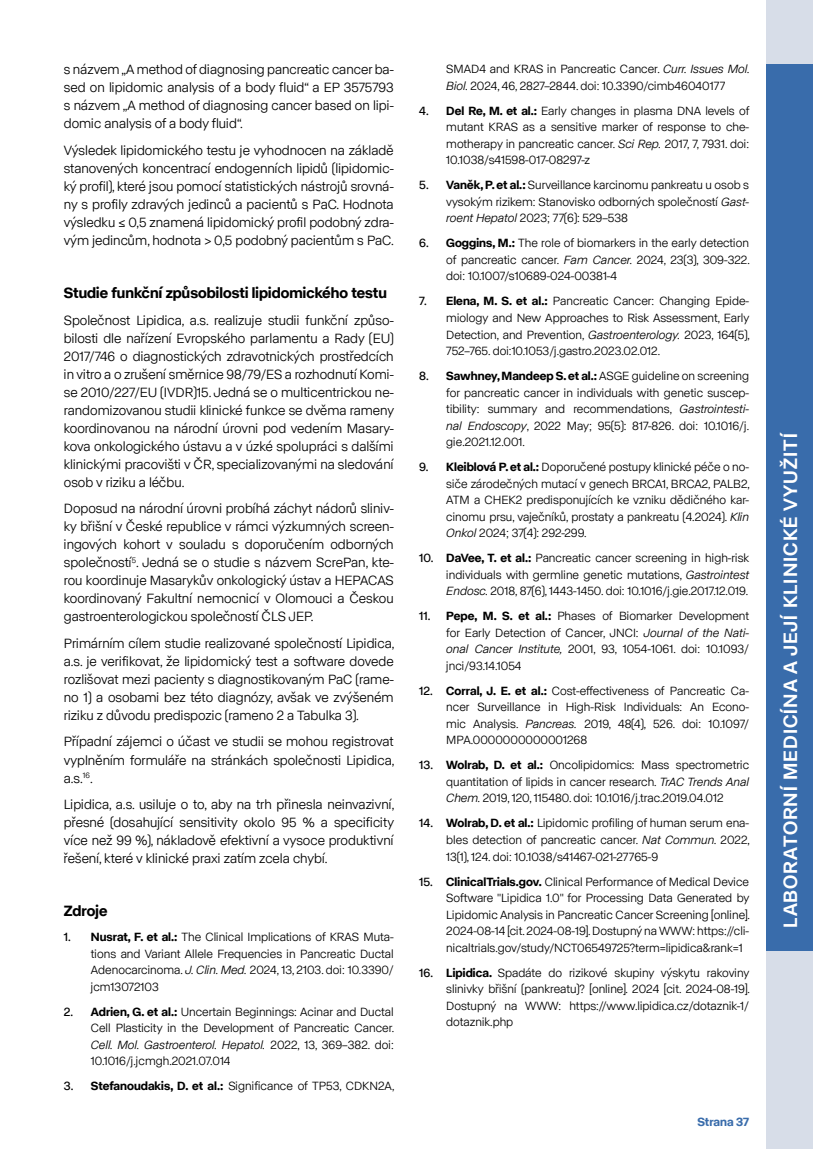
<style>
.page{position:relative;width:813px;height:1149px;background:#fff}
.page>*{position:absolute;margin:0;border:0;box-sizing:border-box;transform-origin:0 0}
.t1{font:500 19.5px "ABC Normal";letter-spacing:.05em;color:#fff}
.t2{font:700 15px "ABC Normal";color:#000}
.t3{font:13.5px/18px "ABC Normal";color:#000;text-align:justify}
.t4{font:12px/16.5px "ABC Normal";color:#000;text-align:justify}
.t5{font:700 12px "ABC Normal";color:#396cab}
.s1{font-style:inherit}
.s2{font-weight:700}
.s3{font-style:italic}
</style>
<div class="page">
<div style="left:765px;top:950px;width:47px;height:198px;background:#d7dde8"></div>
<div style="left:765px;top:64px;width:47px;height:886px;background:#396cab"></div>
<div style="left:765px;top:0;width:47px;height:64px;background:#d7dde8"></div>
<p class="t3" style="left:64px;top:60px;width:331px">s názvem „A method of diagnosing pancreatic cancer ba&shy;sed on lipidomic analysis of a body fluid“ a EP 3575793 s názvem „A method of diagnosing cancer based on lipi&shy;domic analysis of a body fluid“.</p>
<p class="t3" style="left:64px;top:140px;width:331px">Výsledek lipidomického testu je vyhodnocen na základě stanovených koncentrací endogenních lipidů (lipidomic&shy;ký profil), které jsou pomocí statistických nástrojů srovná&shy;ny s profily zdravých jedinců a pacientů s PaC. Hodnota výsledku ≤ 0,5 znamená lipidomický profil podobný zdra&shy;vým jedincům, hodnota &gt; 0,5 podobný pacientům s PaC.</p>
<p class="t2" style="left:64px;top:283px;width:324px">Studie funkční způsobilosti lipidomického testu</p>
<p class="t3" style="left:64px;top:310px;width:331px">Společnost Lipidica, a.s. realizuje studii funkční způso&shy;bilosti dle nařízení Evropského parlamentu a Rady (EU)<br>2017/746 o diagnostických zdravotnických prostředcích in vitro a o zrušení směrnice 98/79/ES a rozhodnutí Komi&shy;se 2010/227/EU (IVDR)15. Jedná se o multicentrickou ne&shy;randomizovanou studii klinické funkce se dvěma rameny koordinovanou na národní úrovni pod vedením Masary&shy;kova onkologického ústavu a v úzké spolupráci s dalšími klinickými pracovišti v ČR, specializovanými na sledování osob v riziku a léčbu.</p>
<p class="t3" style="left:64px;top:498px;width:331px">Doposud na národní úrovni probíhá záchyt nádorů sliniv&shy;ky břišní v České republice v rámci výzkumných screen&shy;ingových kohort v souladu s doporučením odborných společností<sup>5</sup>. Jedná se o studie s názvem ScrePan, kte&shy;rou koordinuje Masarykův onkologický ústav a HEPACAS koordinovaný Fakultní nemocnicí v Olomouci a Českou gastroenterologickou společností ČLS JEP.</p>
<p class="t3" style="left:64px;top:633px;width:332px">Primárním cílem studie realizované společností Lipidica, a.s. je verifikovat, že lipidomický test a software dovede rozlišovat mezi pacienty s diagnostikovaným PaC (rame&shy;no 1) a osobami bez této diagnózy, avšak ve zvýšeném riziku z důvodu predispozic (rameno 2 a Tabulka 3).</p>
<p class="t3" style="left:64px;top:731px;width:332px">Případní zájemci o účast ve studii se mohou registrovat vyplněním formuláře na stránkách společnosti Lipidica, a.s.<sup>16</sup>.</p>
<p class="t3" style="left:64px;top:794px;width:332px">Lipidica, a.s. usiluje o to, aby na trh přinesla neinvazivní, přesné (dosahující sensitivity okolo 95 % a specificity více než 99 %), nákladově efektivní a vysoce produktivní řešení, které v klinické praxi zatím zcela chybí.</p>
<p class="t2" style="left:64px;top:900px;width:45px">Zdroje</p>
<p class="t4" style="left:91px;top:927px;width:304px;text-indent:-27px"><span class="s1">1.</span> <span class="s2">Nusrat, F. et al.:</span> The Clinical Implications of KRAS Muta&shy;tions and Variant Allele Frequencies in Pancreatic Ductal Adenocarcinoma. <span class="s3">J. Clin. Med.</span> 2024, 13, 2103. doi: 10.3390/ jcm13072103</p>
<p class="t4" style="left:91px;top:1002px;width:305px;text-indent:-27px"><span class="s1">2.</span> <span class="s2">Adrien, G. et al.:</span> Uncertain Beginnings: Acinar and Ductal Cell Plasticity in the Development of Pancreatic Cancer.<br><span class="s3">Cell. Mol. Gastroenterol. Hepatol.</span> 2022, 13, 369–382. doi:<br>10.1016/j.jcmgh.2021.07.014</p>
<p class="t4" style="left:64px;top:1076px;width:332px"><span class="s1">3.</span> <span class="s2">Stefanoudakis, D. et al.:</span> Significance of TP53, CDKN2A,</p>
<p class="t4" style="left:446px;top:60px;width:305px">SMAD4 and KRAS in Pancreatic Cancer. <span class="s3">Curr. Issues Mol.<br>Biol.</span> 2024, 46, 2827–2844. doi: 10.3390/cimb46040177</p>
<p class="t4" style="left:446px;top:102px;width:304px;text-indent:-27px"><span class="s1">4.</span> <span class="s2">Del Re, M. et al.:</span> Early changes in plasma DNA levels of mutant KRAS as a sensitive marker of response to che&shy;motherapy in pancreatic cancer. <span class="s3">Sci Rep.</span> 2017, 7, 7931. doi:<br>10.1038/s41598-017-08297-z</p>
<p class="t4" style="left:446px;top:176px;width:304px;text-indent:-27px"><span class="s1">5.</span> <span class="s2">Vaněk, P. et al.:</span> Surveillance karcinomu pankreatu u osob s vysokým rizikem: Stanovisko odborných společností <span class="s3">Gast&shy;roent Hepatol</span> 2023; 77(6): 529–538</p>
<p class="t4" style="left:446px;top:234px;width:305px;text-indent:-27px"><span class="s1">6.</span> <span class="s2">Goggins, M.:</span> The role of biomarkers in the early detection of pancreatic cancer. <span class="s3">Fam Cancer.</span> 2024, 23(3), 309-322. doi: 10.1007/s10689-024-00381-4</p>
<p class="t4" style="left:446px;top:292px;width:305px;text-indent:-27px"><span class="s1">7.</span> <span class="s2">Elena, M. S. et al.:</span> Pancreatic Cancer: Changing Epide&shy;miology and New Approaches to Risk Assessment, Early Detection, and Prevention, <span class="s3">Gastroenterology.</span> 2023, 164(5), 752–765. doi:10.1053/j.gastro.2023.02.012.</p>
<p class="t4" style="left:446px;top:367px;width:304px;text-indent:-27px"><span class="s1">8.</span> <span class="s2">Sawhney, Mandeep S. et al.:</span> ASGE guideline on screening for pancreatic cancer in individuals with genetic suscep&shy;tibility: summary and recommendations, <span class="s3">Gastrointesti&shy;nal Endoscopy</span>, 2022 May; 95(5): 817-826. doi: 10.1016/j. gie.2021.12.001.</p>
<p class="t4" style="left:446px;top:458px;width:305px;text-indent:-27px"><span class="s1">9.</span> <span class="s2">Kleiblová P. et al.:</span> Doporučené postupy klinické péče o no&shy;siče zárodečných mutací v genech BRCA1, BRCA2, PALB2, ATM a CHEK2 predisponujících ke vzniku dědičného kar&shy;cinomu prsu, vaječníků, prostaty a pankreatu (4.2024). <span class="s3">Klin Onkol</span> 2024; 37(4): 292-299.</p>
<p class="t4" style="left:446px;top:549px;width:304px;text-indent:-27px"><span class="s1">10.</span> <span class="s2">DaVee, T. et al.:</span> Pancreatic cancer screening in high-risk individuals with germline genetic mutations, <span class="s3">Gastrointest Endosc.</span> 2018, 87(6), 1443-1450. doi: 10.1016/j.gie.2017.12.019.</p>
<p class="t4" style="left:446px;top:607px;width:304px;text-indent:-27px"><span class="s1">11.</span> <span class="s2">Pepe, M. S. et al.:</span> Phases of Biomarker Development for Early Detection of Cancer, JNCI: <span class="s3">Journal of the Nati&shy;onal Cancer Institute,</span> 2001, 93, 1054-1061. doi: 10.1093/ jnci/93.14.1054</p>
<p class="t4" style="left:446px;top:681px;width:304px;text-indent:-27px"><span class="s1">12.</span> <span class="s2">Corral, J. E. et al.:</span> Cost-effectiveness of Pancreatic Ca&shy;ncer Surveillance in High-Risk Individuals: An Econo&shy;mic Analysis. <span class="s3">Pancreas.</span> 2019, 48(4), 526. doi: 10.1097/ MPA.0000000000001268</p>
<p class="t4" style="left:446px;top:756px;width:304px;text-indent:-27px"><span class="s1">13.</span> <span class="s2">Wolrab, D. et al.:</span> Oncolipidomics: Mass spectrometric quantitation of lipids in cancer research. <span class="s3">TrAC Trends Anal Chem.</span> 2019, 120, 115480. doi: 10.1016/j.trac.2019.04.012</p>
<p class="t4" style="left:446px;top:814px;width:305px;text-indent:-27px"><span class="s1">14.</span> <span class="s2">Wolrab, D. et al.:</span> Lipidomic profiling of human serum ena&shy;bles detection of pancreatic cancer. <span class="s3">Nat Commun.</span> 2022, 13(1), 124. doi: 10.1038/s41467-021-27765-9</p>
<p class="t4" style="left:446px;top:872px;width:305px;text-indent:-27px"><span class="s1">15.</span> <span class="s2">ClinicalTrials.gov.</span> Clinical Performance of Medical Device Software "Lipidica 1.0" for Processing Data Generated by Lipidomic Analysis in Pancreatic Cancer Screening [online].<br>2024-08-14 [cit. 2024-08-19]. Dostupný na WWW: https://cli&shy;nicaltrials.gov/study/NCT06549725?term=lipidica&amp;rank=1</p>
<p class="t4" style="left:446px;top:963px;width:305px;text-indent:-27px"><span class="s1">16.</span> <span class="s2">Lipidica.</span> Spadáte do rizikové skupiny výskytu rakoviny slinivky břišní (pankreatu)? [online]. 2024 [cit. 2024-08-19].<br>Dostupný na WWW: https://www.lipidica.cz/dotaznik-1/ dotaznik.php</p>
<p class="t5" style="left:697px;top:1112px;width:53px">Strana 37</p>
<h1 class="t1" style="left:777px;top:927px;width:496px;rotate:-90deg">LABORATORNÍ MEDICÍNA A JEJÍ KLINICKÉ VYUŽITÍ</h1>
</div>
